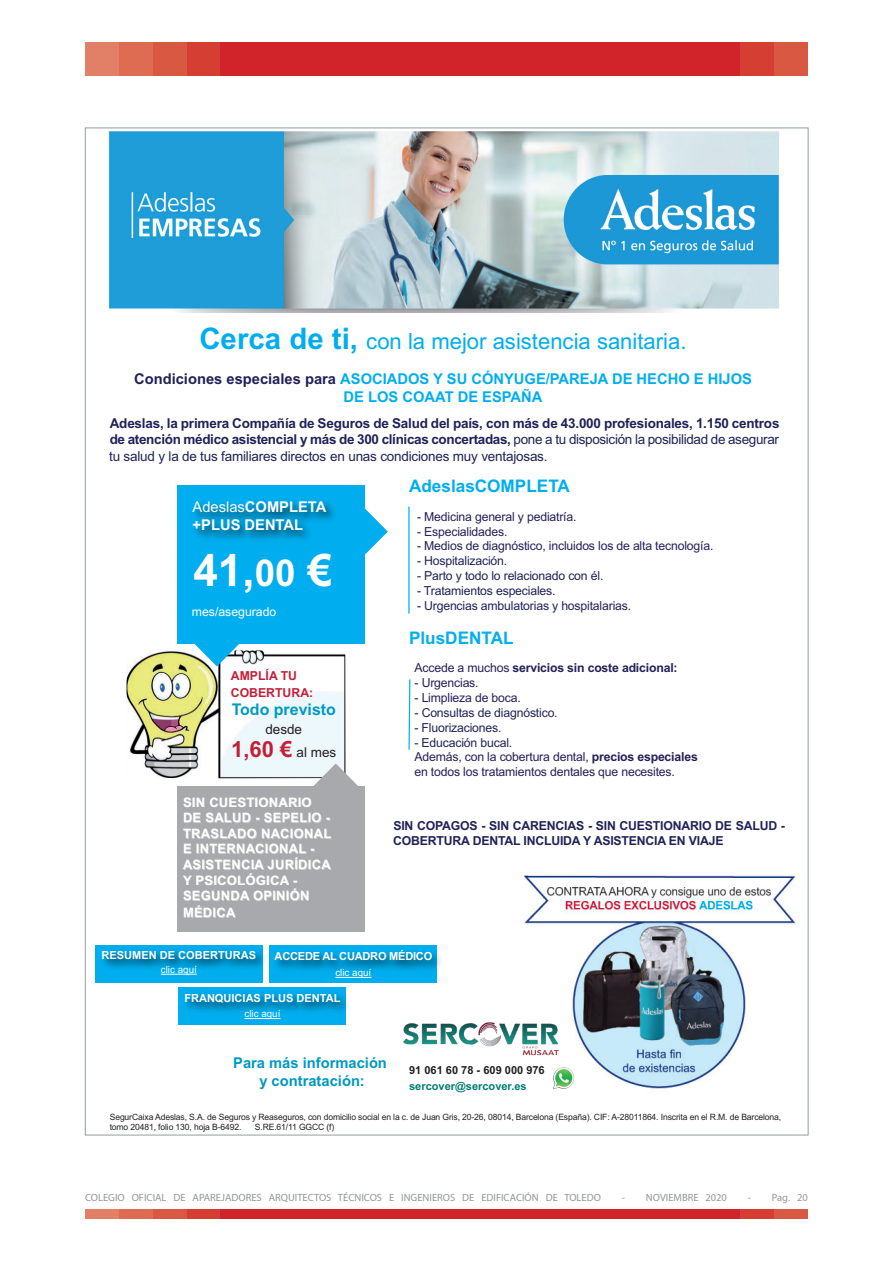
<style>
.page{position:relative;width:893px;height:1263px;background:#fff}
.page>*{position:absolute;margin:0;border:0;box-sizing:border-box;transform-origin:0 0}
.t1{font:700 44.55px "Arial";color:#fff}
.t2{font:22.35px "Arial";color:#00aeef}
.t3{font:700 22.35px "Arial";color:#c41f38}
.t4{font:700 17.4px "Arial";color:#00aeef}
.t5{font:700 16.05px "Arial";color:#009ac3}
.t6{font:700 14.85px/18.6px "Arial";color:#00aeef;text-align:center}
.t7{font:700 14.85px/17.9px "Arial";color:#009ac3;text-align:center}
.t8{font:700 14.85px/17.9px "Arial";color:#fff}
.t9{font:700 13.65px/16.4px "Arial";letter-spacing:-.025em;color:#222159;text-align:justify}
.t10{font:13.65px "Arial";color:#231f20}
.t11{font:700 13.05px/15.6px "Arial";letter-spacing:.025em;color:#fff}
.t12{font:12.45px/14.9px "Arial";letter-spacing:-.015em;color:#222159}
.t13{font:700 12.45px/14.9px "Arial";letter-spacing:-.015em;color:#222159}
.t14{font:700 12.45px/16.6px "Arial";color:#c41f38}
.t15{font:12.45px "Arial";color:#fff}
.t16{font:700 11.1px "Arial";color:#fff}
.t17{font:700 11.1px "Arial";letter-spacing:-.02em;color:#fff}
.t18{font:700 11.1px "Arial";color:#007d6f}
.t19{font:700 11.1px "Arial";color:#231f20}
.t20{font:10.5px "Myriad Pro";color:#939598}
.t21{font:9.9px "Arial";color:#fff}
.t22{font:8.7px/10.4px "Arial";letter-spacing:-.015em;color:#231f20}
.s1{font-weight:700;font-size:29.7px}
.s2{color:#222159}
.s3{font-weight:400}
.s4{font-size:37.2px}
.s5{font-weight:400;font-size:13.65px;color:#231f20}
.s6{font-weight:700}
</style>
<div class="page">
<div style="left:85px;top:1209px;width:34px;height:9px;background:#e18066"></div>
<div style="left:119px;top:1209px;width:34px;height:9px;background:#dd6c53"></div>
<div style="left:153px;top:1209px;width:34px;height:9px;background:#d95842"></div>
<div style="left:187px;top:1209px;width:34px;height:9px;background:#d53f33"></div>
<div style="left:774px;top:1209px;width:34px;height:9px;background:#d95842"></div>
<div style="left:740px;top:1209px;width:34px;height:9px;background:#d53f33"></div>
<div style="left:221px;top:1209px;width:519px;height:9px;background:#d1232a"></div>
<div style="left:85px;top:43px;width:34px;height:33px;background:#e18066"></div>
<div style="left:119px;top:43px;width:34px;height:33px;background:#dd6c53"></div>
<div style="left:153px;top:43px;width:34px;height:33px;background:#d95842"></div>
<div style="left:187px;top:43px;width:34px;height:33px;background:#d53f33"></div>
<div style="left:774px;top:43px;width:34px;height:33px;background:#d95842"></div>
<div style="left:740px;top:43px;width:34px;height:33px;background:#d53f33"></div>
<div style="left:221px;top:43px;width:519px;height:33px;background:#d1232a"></div>
<img style="left:126px;top:650px;width:219px;height:128px">
<svg style="left:314px;top:763px;width:43px;height:22px"></svg>
<div style="left:177px;top:785px;width:188px;height:146px;background:#a8a9ad"></div>
<div style="left:177px;top:485px;width:188px;height:159px;background:#00aeef"></div>
<img style="left:108px;top:131px;width:671px;height:182px">
<svg style="left:373px;top:516px;width:15px;height:31px"></svg>
<svg style="left:193px;top:644px;width:46px;height:22px"></svg>
<img style="left:194px;top:501px;width:179px;height:53px">
<hr style="left:408px;top:506px;width:2px;height:107px;background:#00aeef">
<svg style="left:408px;top:679px;width:3px;height:71px"></svg>
<img style="left:524px;top:875px;width:271px;height:214px">
<div style="left:388px;top:1011px;width:175px;height:55px;background:#fff"></div>
<img style="left:403px;top:1022px;width:156px;height:34px">
<img style="left:95px;top:945px;width:164px;height:38px">
<img style="left:259px;top:945px;width:181px;height:38px">
<img style="left:178px;top:987px;width:170px;height:38px">
<hr style="left:161px;top:974px;width:36px;height:1px;background:#fff">
<hr style="left:335px;top:977px;width:36px;height:1px;background:#fff">
<hr style="left:244px;top:1018px;width:36px;height:1px;background:#fff">
<img style="left:550px;top:1066px;width:25px;height:23px">
<h2 class="t2" style="left:199px;top:326px;width:489px"><span class="s1">Cerca de ti,</span> con la mejor asistencia sanitaria.</h2>
<p class="t6" style="left:134px;top:369px;width:619px"><span class="s2">Condiciones especiales para</span> ASOCIADOS Y SU CÓNYUGE/PAREJA DE HECHO E HIJOS<br>DE LOS COAAT DE ESPAÑA</p>
<p class="t9" style="left:109px;top:415px;width:672px">Adeslas, la primera Compañía de Seguros de Salud del país, con más de 43.000 profesionales, 1.150 centros de atención médico asistencial y más de 300 clínicas concertadas, <span class="s3">pone a tu disposición la posibilidad de asegurar tu salud y la de tus familiares directos en unas condiciones muy ventajosas.</span></p>
<p class="t8" style="left:193px;top:498px;width:135px"><span class="s3">Adeslas</span>COMPLETA +PLUS DENTAL</p>
<h1 class="t1" style="left:193px;top:539px;width:141px">41,<span class="s4">00</span> €</h1>
<p class="t15" style="left:192px;top:603px;width:86px">mes/asegurado</p>
<h3 class="t4" style="left:409px;top:474px;width:162px">AdeslasCOMPLETA</h3>
<p class="t12" style="left:417px;top:509px;width:161px">- Medicina general y pediatría.</p>
<p class="t12" style="left:417px;top:524px;width:92px">- Especialidades.</p>
<p class="t12" style="left:417px;top:538px;width:298px">- Medios de diagnóstico, incluidos los de alta tecnología.</p>
<p class="t12" style="left:417px;top:553px;width:92px">- Hospitalización.</p>
<p class="t12" style="left:417px;top:568px;width:188px">- Parto y todo lo relacionado con él.</p>
<p class="t12" style="left:417px;top:583px;width:140px">- Tratamientos especiales.</p>
<p class="t12" style="left:417px;top:598px;width:216px">- Urgencias ambulatorias y hospitalarias.</p>
<p class="t14" style="left:231px;top:667px;width:84px">AMPLÍA TU<br>COBERTURA:</p>
<p class="t5" style="left:232px;top:698px;width:106px">Todo previsto</p>
<p class="t10" style="left:265px;top:719px;width:38px">desde</p>
<h2 class="t3" style="left:231px;top:733px;width:107px">1,60 € <span class="s5">al mes</span></h2>
<p class="t11" style="left:183px;top:794px;width:150px">SIN CUESTIONARIO<br>DE SALUD - SEPELIO -<br>TRASLADO NACIONAL<br>E INTERNACIONAL -<br>ASISTENCIA JURÍDICA<br>Y PSICOLÓGICA -<br>SEGUNDA OPINIÓN</p>
<p class="t11" style="left:183px;top:905px;width:54px">MÉDICA</p>
<h3 class="t4" style="left:409px;top:625px;width:106px">PlusDENTAL</h3>
<p class="t13" style="left:415px;top:660px;width:265px"><span class="s3">Accede a muchos</span> servicios sin coste adicional:</p>
<p class="t12" style="left:415px;top:675px;width:66px">- Urgencias.</p>
<p class="t12" style="left:415px;top:690px;width:108px">- Limplieza de boca.</p>
<p class="t12" style="left:415px;top:705px;width:145px">- Consultas de diagnóstico.</p>
<p class="t12" style="left:414px;top:720px;width:89px">- Fluorizaciones.</p>
<p class="t12" style="left:414px;top:735px;width:285px">- Educación bucal.<br>Además, con la cobertura dental, <span class="s6">precios especiales </span>en todos los tratamientos dentales que necesites.</p>
<p class="t13" style="left:393px;top:818px;width:393px">SIN COPAGOS - SIN CARENCIAS - SIN CUESTIONARIO DE SALUD -<br>COBERTURA DENTAL INCLUIDA Y ASISTENCIA EN VIAJE</p>
<p class="t16" style="left:102px;top:947px;width:156px">RESUMEN DE COBERTURAS</p>
<p class="t17" style="left:275px;top:949px;width:159px">ACCEDE AL CUADRO MÉDICO</p>
<p class="t16" style="left:184px;top:990px;width:158px">FRANQUICIAS PLUS DENTAL</p>
<p class="t21" style="left:161px;top:963px;width:37px">clic aquí</p>
<p class="t21" style="left:335px;top:966px;width:37px">clic aquí</p>
<p class="t21" style="left:244px;top:1007px;width:37px">clic aquí</p>
<p class="t7" style="left:233px;top:1054px;width:155px">Para más información y contratación:</p>
<p class="t19" style="left:409px;top:1062px;width:137px">91 061 60 78 - 609 000 976</p>
<p class="t18" style="left:409px;top:1078px;width:119px">sercover@sercover.es</p>
<p class="t22" style="left:110px;top:1112px;width:673px">SegurCaixa Adeslas, S.A. de Seguros y Reaseguros, con domicilio social en la c. de Juan Gris, 20-26, 08014, Barcelona (España). CIF: A-28011864. Inscrita en el R.M. de Barcelona, tomo 20481, folio 130, hoja B-6492.</p>
<p class="t22" style="left:255px;top:1122px;width:81px">S.RE.61/11 GGCC (f)</p>
<p class="t20" style="left:85px;top:1191px;width:517px">COLEGIO OFICIAL DE APAREJADORES ARQUITECTOS TÉCNICOS E INGENIEROS DE EDIFICACIÓN DE TOLEDO</p>
<p class="t20" style="left:622px;top:1191px;width:107px">- NOVIEMBRE 2020</p>
<p class="t20" style="left:748px;top:1191px;width:62px">- Pag. 20</p>
</div>
